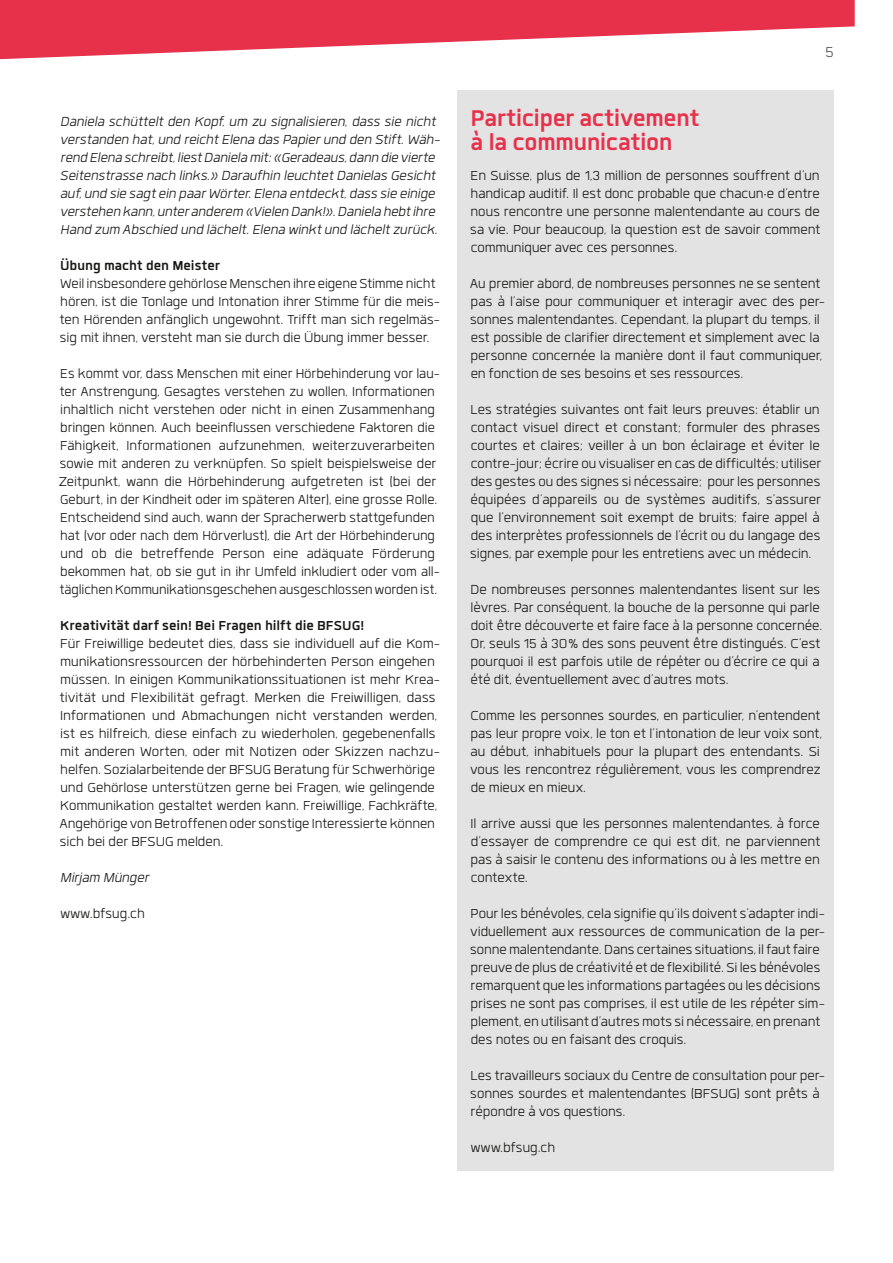
<style>
.page{position:relative;width:893px;height:1263px;background:#fff}
.page>*{position:absolute;margin:0;border:0;box-sizing:border-box;transform-origin:0 0}
.t1{font:700 31.5px/24px "Quan";letter-spacing:-.015em;color:#e7314b}
.t2{font:300 19.5px "Quan";color:#181716}
.t3{font:300 18px/18px "Quan";color:#181716}
.t4{font:italic 300 18px/18px "Quan";color:#181716}
.t5{font:700 18px "Quan";color:#181716}
.s1{font-size:12px}
</style>
<div class="page">
<svg style="left:0;top:0;width:855px;height:92px"></svg>
<div style="left:457px;top:90px;width:376px;height:1080px;background:#e3e3e3"></div>
<p class="t4" style="left:60px;top:112px;width:385px">Daniela schüttelt den Kopf, um zu signalisieren, dass sie nicht verstanden hat,und reichtElena das Papierund den Stift.Wäh&shy;rend Elena schreibt,liestDaniela mit:«Geradeaus,dann die vierte Seitenstrasse nach links.» Daraufhin leuchtetDanielas Gesicht auf,und sie sagtein paarWörter.Elena entdeckt,dass sie einige verstehen kann,unteranderem «Vielen Dank!».Daniela hebtihre Hand zum Abschied und lächelt.Elena winktund lächeltzurück.</p>
<p class="t5" style="left:60px;top:257px;width:161px">Übung macht den Meister</p>
<p class="t3" style="left:60px;top:274px;width:382px">Weil insbesondere gehörlose Menschen ihre eigene Stimme nicht hören, ist die Tonlage und Intonation ihrer Stimme für die meis&shy;ten Hörenden anfänglich ungewohnt. Trifft man sich regelmäs&shy;sig mit ihnen, versteht man sie durch die Übung immer besser.</p>
<p class="t3" style="left:59px;top:364px;width:383px">Es kommt vor, dass Menschen mit einer Hörbehinderung vor lau&shy;ter Anstrengung, Gesagtes verstehen zu wollen, Informationen inhaltlich nicht verstehen oder nicht in einen Zusammenhang bringen können. Auch beeinflussen verschiedene Faktoren die Fähigkeit, Informationen aufzunehmen, weiterzuverarbeiten sowie mit anderen zu verknüpfen. So spielt beispielsweise der Zeitpunkt, wann die Hörbehinderung aufgetreten ist (bei der Geburt, in der Kindheit oder im späteren Alter), eine grosse Rolle.<br>Entscheidend sind auch, wann der Spracherwerb stattgefunden hat (vor oder nach dem Hörverlust), die Art der Hörbehinderung und ob die betreffende Person eine adäquate Förderung bekommen hat, ob sie gut in ihr Umfeld inkludiert oder vom all&shy;täglichen Kommunikationsgeschehen ausgeschlossen worden ist.</p>
<p class="t5" style="left:60px;top:617px;width:305px">Kreativität darf sein! Bei Fragen hilft die BFSUG!</p>
<p class="t3" style="left:60px;top:634px;width:382px">Für Freiwillige bedeutet dies, dass sie individuell auf die Kom&shy;munikationsressourcen der hörbehinderten Person eingehen müssen. In einigen Kommunikationssituationen ist mehr Krea&shy;tivität und Flexibilität gefragt. Merken die Freiwilligen, dass Informationen und Abmachungen nicht verstanden werden, ist es hilfreich, diese einfach zu wiederholen, gegebenenfalls mit anderen Worten, oder mit Notizen oder Skizzen nachzu&shy;helfen. Sozialarbeitende der BFSUG Beratung für Schwerhörige und Gehörlose unterstützen gerne bei Fragen, wie gelingende Kommunikation gestaltet werden kann. Freiwillige, Fachkräfte, Angehörige von Betroffenen oder sonstige Interessierte können sich bei der BFSUG melden.</p>
<p class="t4" style="left:60px;top:868px;width:93px">Mirjam Münger</p>
<p class="t3" style="left:60px;top:904px;width:86px">www.bfsug.ch</p>
<p class="t2" style="left:825px;top:43px;width:10px">5</p>
<h1 class="t1" style="left:470px;top:106px;width:231px">Participer activement à la communication</h1>
<p class="t3" style="left:470px;top:166px;width:352px;text-align:justify">En Suisse, plus de 1,3 million de personnes souffrent d’un handicap auditif. Il est donc probable que chacun<span class="s1">·</span>e d’entre nous rencontre une personne malentendante au cours de sa vie. Pour beaucoup, la question est de savoir comment communiquer avec ces personnes.</p>
<p class="t3" style="left:470px;top:274px;width:357px">Au premier abord, de nombreuses personnes ne se sentent pas à l’aise pour communiquer et interagir avec des per&shy;sonnes malentendantes. Cependant, la plupart du temps, il est possible de clarifier directement et simplement avec la personne concernée la manière dont il faut communiquer, en fonction de ses besoins et ses ressources.</p>
<p class="t3" style="left:470px;top:400px;width:352px;text-align:justify">Les stratégies suivantes ont fait leurs preuves: établir un contact visuel direct et constant; formuler des phrases courtes et claires; veiller à un bon éclairage et éviter le contre-jour; écrire ou visualiser en cas de difficultés; utiliser des gestes ou des signes si nécessaire; pour les personnes équipées d’appareils ou de systèmes auditifs, s’assurer que l’environnement soit exempt de bruits; faire appel à des interprètes professionnels de l’écrit ou du langage des signes, par exemple pour les entretiens avec un médecin.</p>
<p class="t3" style="left:471px;top:580px;width:353px">De nombreuses personnes malentendantes lisent sur les lèvres. Par conséquent, la bouche de la personne qui parle doit être découverte et faire face à la personne concernée.<br>Or, seuls 15 à 30% des sons peuvent être distingués. C’est pourquoi il est parfois utile de répéter ou d’écrire ce qui a été dit, éventuellement avec d’autres mots.</p>
<p class="t3" style="left:470px;top:706px;width:353px;text-align:justify">Comme les personnes sourdes, en particulier, n’entendent pas leur propre voix, le ton et l’intonation de leur voix sont, au début, inhabituels pour la plupart des entendants. Si vous les rencontrez régulièrement, vous les comprendrez de mieux en mieux.</p>
<p class="t3" style="left:471px;top:814px;width:351px;text-align:justify">Il arrive aussi que les personnes malentendantes, à force d’essayer de comprendre ce qui est dit, ne parviennent pas à saisir le contenu des informations ou à les mettre en contexte.</p>
<p class="t3" style="left:470px;top:904px;width:356px">Pour les bénévoles, cela signifie qu’ils doivent s’adapter indi&shy;viduellement aux ressources de communication de la per&shy;sonne malentendante. Dans certaines situations, il faut faire preuve de plus de créativité et de flexibilité. Si les bénévoles remarquent que les informations partagées ou les décisions prises ne sont pas comprises, il est utile de les répéter sim&shy;plement, en utilisant d’autres mots si nécessaire, en prenant des notes ou en faisant des croquis.</p>
<p class="t3" style="left:470px;top:1066px;width:356px">Les travailleurs sociaux du Centre de consultation pour per&shy;sonnes sourdes et malentendantes (BFSUG) sont prêts à répondre à vos questions.</p>
<p class="t3" style="left:471px;top:1138px;width:86px">www.bfsug.ch</p>
</div>
